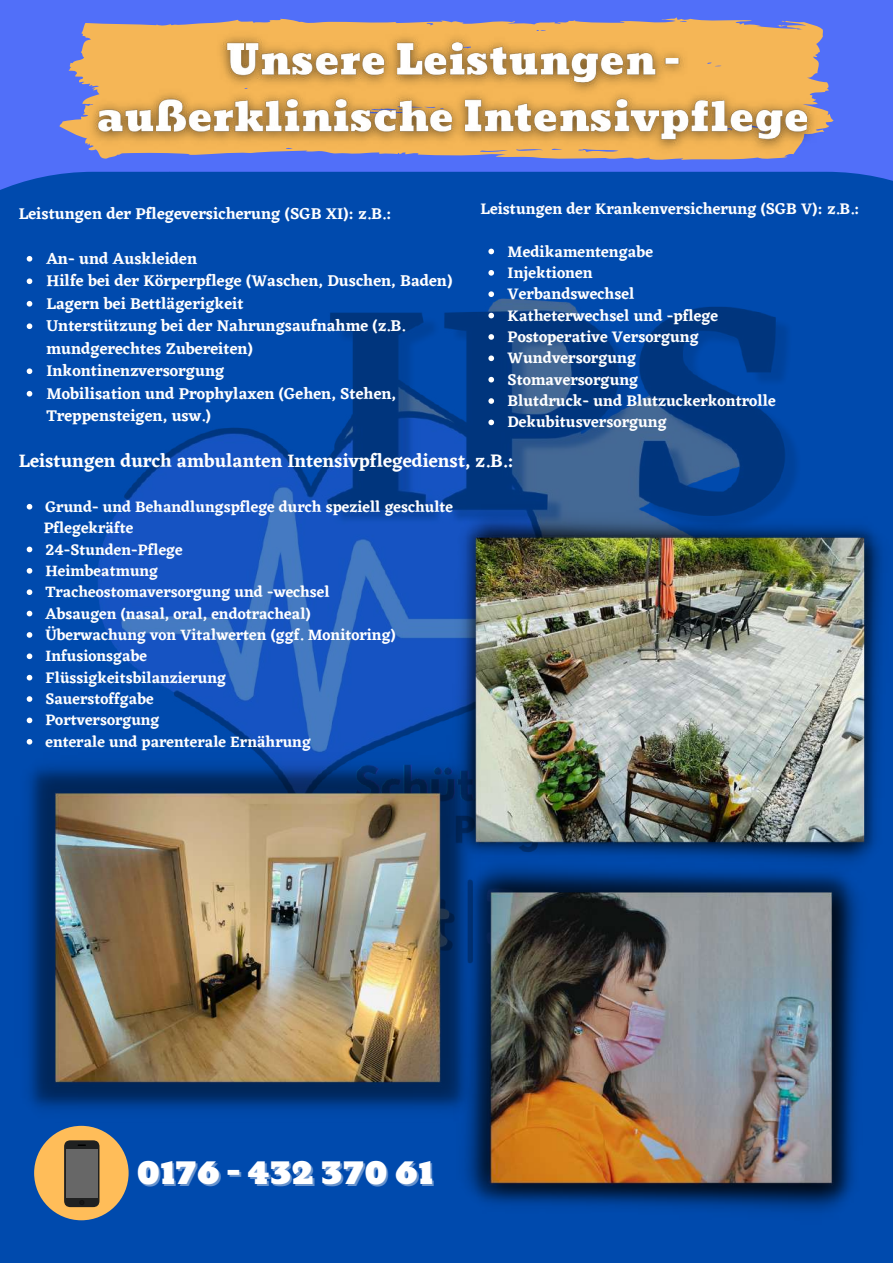
<style>
.page{position:relative;width:893px;height:1264px;background:#fff}
.page>*{position:absolute;margin:0;border:0;box-sizing:border-box;transform-origin:0 0}
.t1{font:34.5px "Bevan";color:#fff}
.t2{font:600 18.75px "Eczar";color:#fff}
.t3{font:600 16.2px/22.5px "Eczar";color:#fff}
.t4{font:600 15.9px/21.3px "Eczar";color:#fff}
.t5{font:600 15.6px/21.3px "Eczar";color:#fff}
</style>
<div class="page">
<div style="left:0;top:0;width:892px;height:1262px;background:#516ff9"></div>
<div style="left:0;top:172px;width:892px;height:1090px;background:#004aad"></div>
<div style="left:34px;top:1125px;width:95px;height:95px;background:#ffbd59;border-radius:50%"></div>
<div style="left:64px;top:1140px;width:35px;height:67px;background:#202121;border-radius:7px"></div>
<svg style="left:79px;top:1200px;width:5px;height:5px"></svg>
<div style="left:66px;top:1148px;width:32px;height:49px;background:#676767"></div>
<img style="left:40px;top:225px;width:812px;height:527px">
<img style="left:15px;top:752px;width:438px;height:369px">
<img style="left:453px;top:874px;width:416px;height:350px">
<img style="left:446px;top:504px;width:446px;height:370px">
<svg style="left:27px;top:256px;width:5px;height:5px"></svg>
<svg style="left:27px;top:278px;width:5px;height:6px"></svg>
<svg style="left:27px;top:301px;width:5px;height:5px"></svg>
<svg style="left:27px;top:323px;width:5px;height:6px"></svg>
<svg style="left:27px;top:368px;width:5px;height:6px"></svg>
<svg style="left:27px;top:391px;width:5px;height:5px"></svg>
<svg style="left:488px;top:249px;width:6px;height:5px"></svg>
<svg style="left:488px;top:270px;width:6px;height:6px"></svg>
<svg style="left:488px;top:291px;width:6px;height:6px"></svg>
<svg style="left:488px;top:313px;width:6px;height:5px"></svg>
<svg style="left:488px;top:334px;width:6px;height:6px"></svg>
<svg style="left:488px;top:355px;width:6px;height:6px"></svg>
<svg style="left:488px;top:377px;width:6px;height:5px"></svg>
<svg style="left:488px;top:398px;width:6px;height:6px"></svg>
<svg style="left:488px;top:419px;width:6px;height:6px"></svg>
<svg style="left:27px;top:504px;width:5px;height:5px"></svg>
<svg style="left:27px;top:546px;width:5px;height:6px"></svg>
<svg style="left:27px;top:568px;width:5px;height:5px"></svg>
<svg style="left:27px;top:589px;width:5px;height:6px"></svg>
<svg style="left:27px;top:610px;width:5px;height:6px"></svg>
<svg style="left:27px;top:632px;width:5px;height:5px"></svg>
<svg style="left:27px;top:653px;width:5px;height:6px"></svg>
<svg style="left:27px;top:675px;width:5px;height:5px"></svg>
<svg style="left:27px;top:696px;width:5px;height:6px"></svg>
<svg style="left:27px;top:717px;width:5px;height:6px"></svg>
<svg style="left:27px;top:739px;width:5px;height:5px"></svg>
<img style="left:79px;top:17px;width:748px;height:143px">
<p class="t3" style="left:19px;top:202px;width:374px">Leistungen der Pflegeversicherung (SGB XI): z.B.:</p>
<p class="t3" style="left:46px;top:247px;width:407px">An- und Auskleiden<br>Hilfe bei der Körperpflege (Waschen, Duschen, Baden)<br>Lagern bei Bettlägerigkeit<br>Unterstützung bei der Nahrungsaufnahme (z.B. mundgerechtes Zubereiten)<br>Inkontinenzversorgung<br>Mobilisation und Prophylaxen (Gehen, Stehen, Treppensteigen, usw.)</p>
<p class="t4" style="left:480px;top:198px;width:381px">Leistungen der Krankenversicherung (SGB V): z.B.:</p>
<p class="t4" style="left:507px;top:240px;width:269px">Medikamentengabe<br>Injektionen<br>Verbandswechsel<br>Katheterwechsel und -pflege<br>Postoperative Versorgung<br>Wundversorgung<br>Stomaversorgung<br>Blutdruck- und Blutzuckerkontrolle<br>Dekubitusversorgung</p>
<p class="t2" style="left:19px;top:449px;width:496px">Leistungen durch ambulanten Intensivpflegedienst, z.B.:</p>
<p class="t5" style="left:45px;top:496px;width:409px">Grund- und Behandlungspflege durch speziell geschulte</p>
<p class="t5" style="left:45px;top:538px;width:352px">24-Stunden-Pflege<br>Heimbeatmung<br>Tracheostomaversorgung und -wechsel<br>Absaugen (nasal, oral, endotracheal)<br>Überwachung von Vitalwerten (ggf. Monitoring)<br>Infusionsgabe<br>Flüssigkeitsbilanzierung<br>Sauerstoffgabe<br>Portversorgung<br>enterale und parenterale Ernährung</p>
<p class="t5" style="left:44px;top:517px;width:91px">Pflegekräfte</p>
<h1 class="t1" style="left:137px;top:1144px;width:298px">0176 - 432 370 61</h1>
</div>
